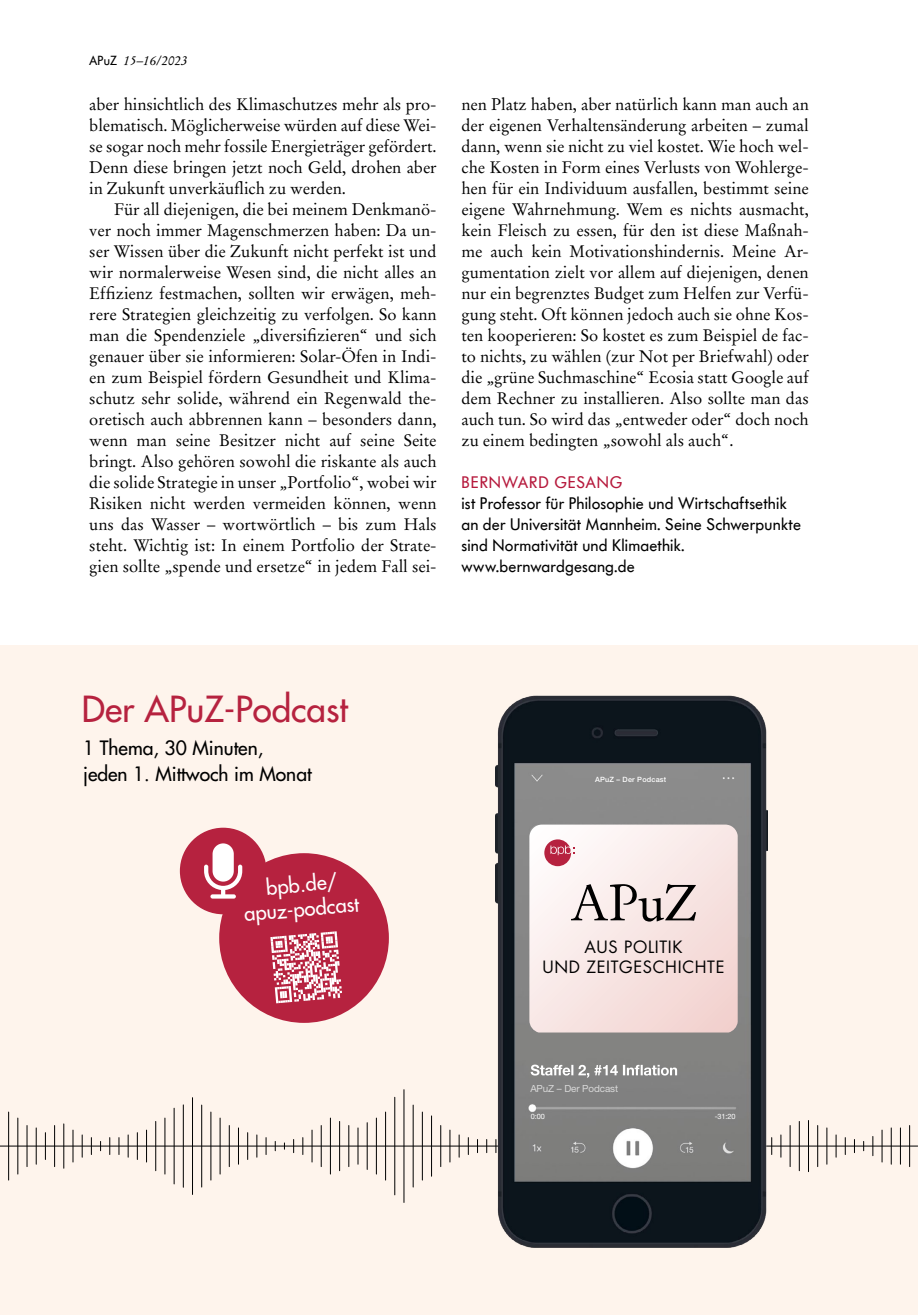
<style>
.page{position:relative;width:918px;height:1315px;background:#fff}
.page>*{position:absolute;margin:0;border:0;box-sizing:border-box;transform-origin:0 0}
.t1{font:500 35px "Futura Std";color:#b6223f}
.t2{font:500 20.12px/24.5px "Futura Std";color:#fff;text-align:center}
.t3{font:500 19.25px/26.2px "Futura Std";color:#000}
.A_Absatz{font:16.62px/21px "Stempel Garamond LT Pro";color:#000;text-align:justify}
.Autor-Info{font:16.62px/21px "Futura BQ";letter-spacing:.015em;color:#000}
.t4{font:16.45px/19.4px "Futura Std";letter-spacing:.04em;color:#000;text-align:center}
.t5{font:italic 13.12px "Stempel Garamond LT Pro";color:#000}
.t6{font:9.8px "Helvetica Neue LT Std";letter-spacing:-.01em;color:#fff}
.t7{font:7.35px "Helvetica Neue LT Std";color:#fff}
.t8{font:500 7.17px "Helvetica Neue LT Pro";letter-spacing:.03em;color:#fff}
.s1{font-family:"Futura BQ";font-style:normal}
.s2{color:#b61a3d}
</style>
<div class="page">
<div style="left:0;top:645px;width:918px;height:670px;background:#fef4ec"></div>
<hr style="left:146px;top:1130px;width:1px;height:32px;background:#000">
<hr style="left:155px;top:1121px;width:1px;height:49px;background:#000">
<svg style="left:91px;top:1137px;width:1px;height:17px"></svg>
<svg style="left:118px;top:1137px;width:1px;height:17px"></svg>
<hr style="left:164px;top:1118px;width:1px;height:56px;background:#000">
<svg style="left:128px;top:1135px;width:1px;height:22px"></svg>
<hr style="left:63px;top:1124px;width:1px;height:44px;background:#000">
<hr style="left:174px;top:1108px;width:1px;height:76px;background:#000">
<hr style="left:183px;top:1105px;width:1px;height:82px;background:#000">
<hr style="left:73px;top:1130px;width:1px;height:32px;background:#000">
<svg style="left:137px;top:1132px;width:1px;height:27px"></svg>
<hr style="left:192px;top:1097px;width:1px;height:97px;background:#000">
<svg style="left:109px;top:1137px;width:1px;height:17px"></svg>
<hr style="left:201px;top:1105px;width:1px;height:82px;background:#000">
<hr style="left:0;top:1121px;width:1px;height:49px;background:#000">
<hr style="left:8px;top:1112px;width:1px;height:68px;background:#000">
<hr style="left:17px;top:1118px;width:1px;height:56px;background:#000">
<svg style="left:82px;top:1135px;width:1px;height:22px"></svg>
<hr style="left:27px;top:1125px;width:1px;height:41px;background:#000">
<hr style="left:54px;top:1125px;width:1px;height:41px;background:#000">
<hr style="left:36px;top:1128px;width:1px;height:36px;background:#000">
<svg style="left:45px;top:1132px;width:1px;height:27px"></svg>
<hr style="left:394px;top:1097px;width:1px;height:97px;background:#000">
<hr style="left:403px;top:1089px;width:1px;height:113px;background:#000">
<hr style="left:339px;top:1121px;width:1px;height:49px;background:#000">
<hr style="left:367px;top:1122px;width:1px;height:47px;background:#000">
<hr style="left:413px;top:1105px;width:1px;height:82px;background:#000">
<hr style="left:376px;top:1118px;width:1px;height:56px;background:#000">
<hr style="left:311px;top:1130px;width:1px;height:32px;background:#000">
<hr style="left:422px;top:1112px;width:1px;height:68px;background:#000">
<hr style="left:431px;top:1116px;width:1px;height:60px;background:#000">
<hr style="left:348px;top:1125px;width:1px;height:41px;background:#000">
<hr style="left:321px;top:1125px;width:1px;height:41px;background:#000">
<hr style="left:385px;top:1112px;width:1px;height:68px;background:#000">
<hr style="left:440px;top:1125px;width:1px;height:41px;background:#000">
<hr style="left:357px;top:1128px;width:1px;height:36px;background:#000">
<hr style="left:449px;top:1130px;width:1px;height:32px;background:#000">
<hr style="left:238px;top:1128px;width:1px;height:36px;background:#000">
<svg style="left:247px;top:1132px;width:1px;height:27px"></svg>
<hr style="left:210px;top:1112px;width:1px;height:68px;background:#000">
<svg style="left:256px;top:1135px;width:1px;height:22px"></svg>
<hr style="left:220px;top:1118px;width:1px;height:56px;background:#000">
<svg style="left:266px;top:1137px;width:1px;height:17px"></svg>
<hr style="left:330px;top:1118px;width:1px;height:56px;background:#000">
<hr style="left:229px;top:1125px;width:1px;height:41px;background:#000">
<svg style="left:302px;top:1137px;width:1px;height:17px"></svg>
<svg style="left:293px;top:1139px;width:1px;height:13px"></svg>
<svg style="left:486px;top:1139px;width:1px;height:13px"></svg>
<svg style="left:495px;top:1139px;width:1px;height:13px"></svg>
<svg style="left:459px;top:1135px;width:1px;height:22px"></svg>
<svg style="left:468px;top:1137px;width:1px;height:17px"></svg>
<svg style="left:477px;top:1139px;width:1px;height:13px"></svg>
<hr style="left:891px;top:1128px;width:1px;height:36px;background:#000">
<hr style="left:900px;top:1128px;width:1px;height:36px;background:#000">
<svg style="left:835px;top:1135px;width:1px;height:22px"></svg>
<hr style="left:909px;top:1125px;width:1px;height:41px;background:#000">
<svg style="left:872px;top:1136px;width:1px;height:19px"></svg>
<hr style="left:808px;top:1120px;width:1px;height:51px;background:#000">
<svg style="left:845px;top:1137px;width:1px;height:17px"></svg>
<hr style="left:817px;top:1125px;width:1px;height:41px;background:#000">
<hr style="left:881px;top:1130px;width:1px;height:32px;background:#000">
<svg style="left:854px;top:1139px;width:1px;height:13px"></svg>
<hr style="left:826px;top:1128px;width:1px;height:36px;background:#000">
<svg style="left:771px;top:1137px;width:1px;height:17px"></svg>
<hr style="left:799px;top:1121px;width:1px;height:49px;background:#000">
<svg style="left:780px;top:1135px;width:1px;height:22px"></svg>
<hr style="left:789px;top:1125px;width:1px;height:41px;background:#000">
<hr style="left:0;top:1145px;width:917px;height:1px;background:#000">
<img style="left:496px;top:695px;width:272px;height:552px">
<svg style="left:531px;top:1064px;width:146px;height:13px"></svg>
<svg style="left:529px;top:824px;width:208px;height:208px"></svg>
<div style="left:219px;top:853px;width:170px;height:170px;background:#b6223f;border-radius:50%"></div>
<div style="left:180px;top:827px;width:86px;height:87px;background:#b6223f;border-radius:50%"></div>
<svg style="left:204px;top:843px;width:38px;height:55px"></svg>
<svg style="left:270px;top:931px;width:72px;height:72px"></svg>
<p class="t5" style="left:89px;top:52px;width:100px"><span class="s1">APuZ</span> 15–16/2023</p>
<p class="A_Absatz" style="left:89px;top:94px;width:349px">aber hinsichtlich des Klimaschutzes mehr als pro&shy;blematisch. Möglicherweise würden auf diese Wei&shy;se sogar noch mehr fossile Energieträger gefördert.<br>Denn diese bringen jetzt noch Geld, drohen aber in Zukunft unverkäuflich zu werden.</p>
<p class="A_Absatz" style="left:89px;top:199px;width:349px;text-indent:25px">Für all diejenigen, die bei meinem Denkmanö&shy;ver noch immer Magenschmerzen haben: Da un&shy;ser Wissen über die Zukunft nicht perfekt ist und wir normalerweise Wesen sind, die nicht alles an Effizienz festmachen, sollten wir erwägen, meh&shy;rere Strategien gleichzeitig zu verfolgen. So kann man die Spendenziele „diversifizieren“ und sich genauer über sie informieren: Solar-Öfen in Indi&shy;en zum Beispiel fördern Gesundheit und Klima&shy;schutz sehr solide, während ein Regenwald the&shy;oretisch auch abbrennen kann – besonders dann, wenn man seine Besitzer nicht auf seine Seite bringt. Also gehören sowohl die riskante als auch die solide Strategie in unser „Portfolio“, wobei wir Risiken nicht werden vermeiden können, wenn uns das Wasser – wortwörtlich – bis zum Hals steht. Wichtig ist: In einem Portfolio der Strate&shy;gien sollte „spende und ersetze“ in jedem Fall sei-</p>
<p class="A_Absatz" style="left:461px;top:94px;width:349px">nen Platz haben, aber natürlich kann man auch an der eigenen Verhaltensänderung arbeiten – zumal dann, wenn sie nicht zu viel kostet. Wie hoch wel&shy;che Kosten in Form eines Verlusts von Wohlerge&shy;hen für ein Individuum ausfallen, bestimmt seine eigene Wahrnehmung. Wem es nichts ausmacht, kein Fleisch zu essen, für den ist diese Maßnah&shy;me auch kein Motivationshindernis. Meine Ar&shy;gumentation zielt vor allem auf diejenigen, denen nur ein begrenztes Budget zum Helfen zur Verfü&shy;gung steht. Oft können jedoch auch sie ohne Kos&shy;ten kooperieren: So kostet es zum Beispiel de fac&shy;to nichts, zu wählen (zur Not per Briefwahl) oder die „grüne Suchmaschine“ Ecosia statt Google auf dem Rechner zu installieren. Also sollte man das auch tun. So wird das „entweder oder“ doch noch zu einem bedingten „sowohl als auch“.</p>
<p class="Autor-Info" style="left:461px;top:472px;width:341px"><span class="s2">BERNWARD GESANG<br></span>ist Professor für Philosophie und Wirtschaftsethik an der Universität Mannheim. Seine Schwerpunkte sind Normativität und Klimaethik. www.bernwardgesang.de</p>
<h1 class="t1" style="left:82px;top:687px;width:267px">Der APuZ-Podcast</h1>
<p class="t3" style="left:83px;top:734px;width:230px">1 Thema, 30 Minuten, jeden 1. Mittwoch im Monat</p>
<p class="t2" style="left:241px;top:877px;width:117px;rotate:-5deg">bpb.de/ apuz-podcast</p>
<p class="t8" style="left:595px;top:775px;width:73px">APuZ – Der Podcast</p>
<p class="t4" style="left:542px;top:938px;width:184px">AUS POLITIK<br>UND ZEITGESCHICHTE</p>
<p class="t6" style="left:530px;top:1082px;width:89px">APuZ – Der Podcast</p>
<p class="t7" style="left:531px;top:1112px;width:16px">0:00</p>
<p class="t7" style="left:715px;top:1112px;width:22px">-31:20</p>
</div>
